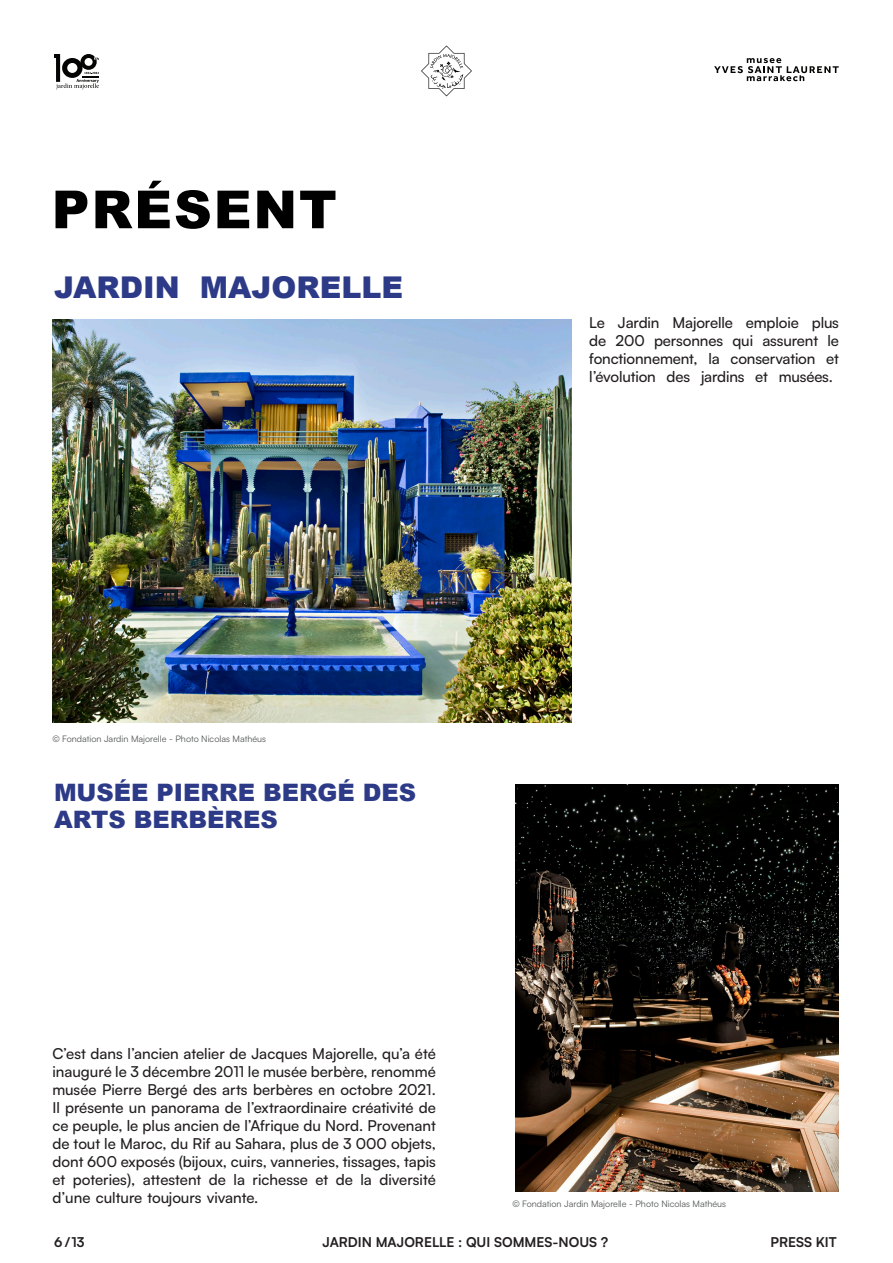
<style>
.page{position:relative;width:893px;height:1263px;background:#fff}
.page>*{position:absolute;margin:0;border:0;box-sizing:border-box;transform-origin:0 0}
.titre{font:900 52.5px "Arial";letter-spacing:.035em;color:#000001}
.TITRE_SUB{font:900 30px "Arial";color:#2c3a87}
.titre_sub_sub{font:900 24px/27px "Arial";color:#2c3a87}
.Paragraph_Style_2{font:500 15px/18px "Satoshi";color:#231f20;text-align:right}
.t1{font:700 13.5px "Satoshi";color:#231f20}
.Paragraph_Style_2-2{font:9px "Satoshi";color:#545557}
</style>
<div class="page">
<svg style="left:421px;top:45px;width:51px;height:51px"></svg>
<svg style="left:714px;top:58px;width:125px;height:23px"></svg>
<svg style="left:54px;top:54px;width:45px;height:35px"></svg>
<img style="left:52px;top:320px;width:519px;height:403px">
<img style="left:515px;top:784px;width:323px;height:407px">
<p class="titre" style="left:52px;top:171px;width:287px">PRÉSENT</p>
<p class="TITRE_SUB" style="left:54px;top:265px;width:127px">JARDIN</p>
<p class="TITRE_SUB" style="left:200px;top:265px;width:205px">MAJORELLE</p>
<p class="Paragraph_Style_2" style="left:589px;top:312px;width:17px">Le</p>
<p class="Paragraph_Style_2" style="left:589px;top:330px;width:18px">de</p>
<p class="Paragraph_Style_2" style="left:618px;top:312px;width:43px">Jardin</p>
<p class="Paragraph_Style_2" style="left:672px;top:312px;width:62px">Majorelle</p>
<p class="Paragraph_Style_2" style="left:746px;top:312px;width:54px">emploie</p>
<p class="Paragraph_Style_2" style="left:812px;top:312px;width:29px">plus</p>
<p class="Paragraph_Style_2" style="left:616px;top:330px;width:31px">200</p>
<p class="Paragraph_Style_2" style="left:654px;top:330px;width:70px">personnes</p>
<p class="Paragraph_Style_2" style="left:732px;top:330px;width:22px">qui</p>
<p class="Paragraph_Style_2" style="left:762px;top:330px;width:57px">assurent</p>
<p class="Paragraph_Style_2" style="left:827px;top:330px;width:13px">le</p>
<p class="Paragraph_Style_2" style="left:589px;top:348px;width:110px">fonctionnement,</p>
<p class="Paragraph_Style_2" style="left:708px;top:348px;width:13px">la</p>
<p class="Paragraph_Style_2" style="left:730px;top:348px;width:86px">conservation</p>
<p class="Paragraph_Style_2" style="left:826px;top:348px;width:14px">et</p>
<p class="Paragraph_Style_2" style="left:589px;top:366px;width:68px">’l évolution</p>
<p class="Paragraph_Style_2" style="left:667px;top:366px;width:25px">des</p>
<p class="Paragraph_Style_2" style="left:701px;top:366px;width:45px">jardins</p>
<p class="Paragraph_Style_2" style="left:755px;top:366px;width:14px">et</p>
<p class="Paragraph_Style_2" style="left:779px;top:366px;width:56px">musées.</p>
<p class="Paragraph_Style_2-2" style="left:52px;top:733px;width:215px">© Fondation Jardin Majorelle - Photo Nicolas Mathéus</p>
<p class="titre_sub_sub" style="left:54px;top:778px;width:364px">MUSÉE PIERRE BERGÉ DES<br>ARTS BERBÈRES</p>
<p class="Paragraph_Style_2" style="left:52px;top:1044px;width:385px">C’est dans ’l ancien atelier de Jacques Majorelle, qu a’ été inauguré le 3 décembre 2011 le musée berbère, renommé musée Pierre Bergé des arts berbères en octobre 2021.<br>Il présente un panorama de ’l extraordinaire créativité de ce peuple le, plus ancien de ’l Afrique du Nord. Provenant de tout le Maroc, du Rif au Sahara, plus de 3 000 objets, dont 600 exposés (bijoux, cuirs, vanneries, tissages, tapis diversité</p>
<p class="Paragraph_Style_2" style="left:73px;top:1170px;width:64px">poteries ,)</p>
<p class="Paragraph_Style_2" style="left:209px;top:1170px;width:19px">de</p>
<p class="Paragraph_Style_2" style="left:234px;top:1170px;width:13px">la</p>
<p class="Paragraph_Style_2" style="left:253px;top:1170px;width:57px">richesse</p>
<p class="Paragraph_Style_2" style="left:336px;top:1170px;width:19px">de</p>
<p class="Paragraph_Style_2" style="left:360px;top:1170px;width:13px">la</p>
<p class="Paragraph_Style_2" style="left:52px;top:1170px;width:207px;text-align:left">et<br>d’une culture toujours vivante.</p>
<p class="Paragraph_Style_2" style="left:143px;top:1170px;width:60px">attestent</p>
<p class="Paragraph_Style_2" style="left:315px;top:1170px;width:14px">et</p>
<p class="Paragraph_Style_2-2" style="left:512px;top:1198px;width:215px">© Fondation Jardin Majorelle - Photo Nicolas Mathéus</p>
<p class="t1" style="left:54px;top:1232px;width:32px">6/13</p>
<p class="t1" style="left:322px;top:1232px;width:287px">JARDIN MAJORELLE : QUI SOMMES-NOUS ?</p>
<p class="t1" style="left:770px;top:1232px;width:68px">PRESS KIT</p>
</div>
